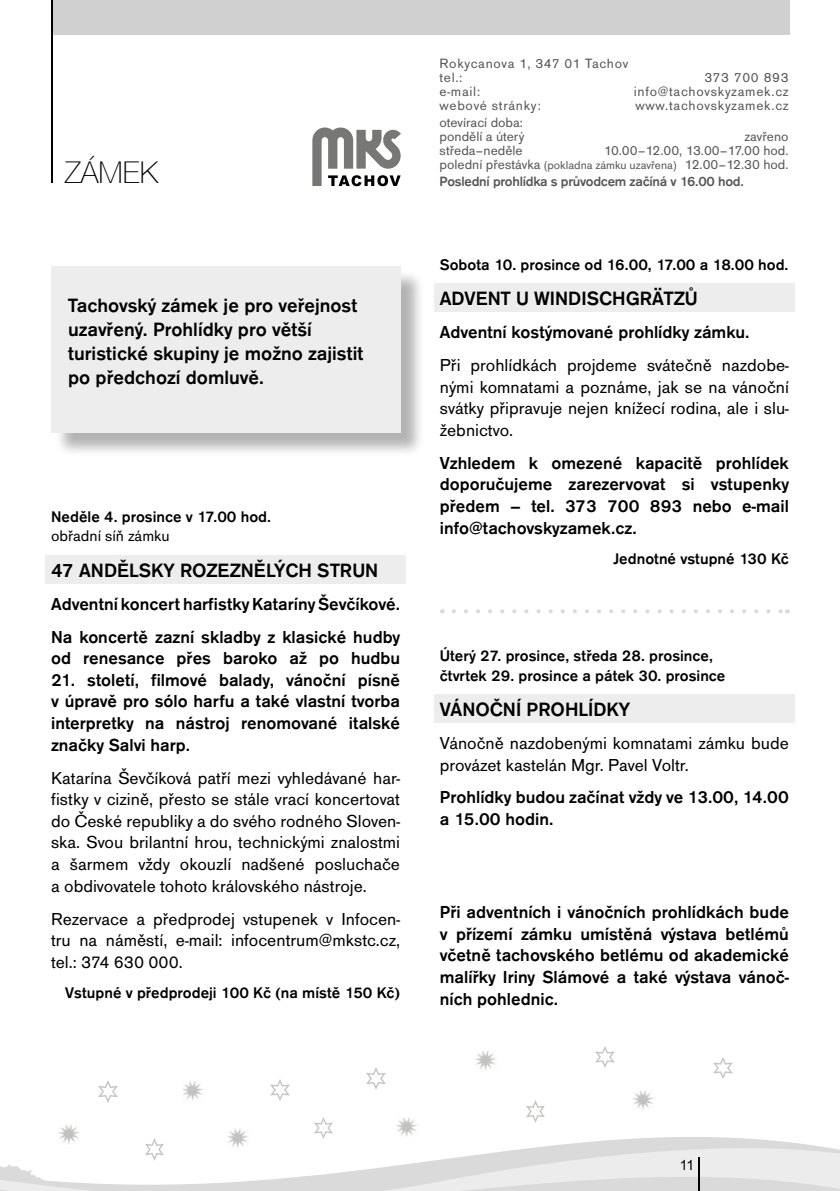
<style>
.page{position:relative;width:840px;height:1191px;background:#fff}
.page>*{position:absolute;margin:0;border:0;box-sizing:border-box;transform-origin:0 0}
.t1{font:100 30px "Helvetica Neue CE";color:#000}
.t2{font:500 20px/24px "Accius TOT";color:#000}
.t3{font:500 18px/21.6px "Accius TOT";color:#000;text-align:justify}
.t4{font:18px/21.6px "Accius TOT";color:#000;text-align:justify}
.t5{font:500 16px/19.2px "Accius TOT";color:#000}
.t6{font:16px "Accius TOT";color:#000}
.t7{font:14px/14px "Accius TOT";letter-spacing:.015em;color:#575756}
.t8{font:14px/14px "Accius TOT";letter-spacing:.05em;color:#575756}
.t9{font:500 14px "Accius TOT";letter-spacing:-.02em;color:#575756}
.t10{font:14px "Arial";color:#000}
.s1{font-size:12px}
</style>
<div class="page">
<svg style="left:323px;top:1137px;width:428px;height:2px"></svg>
<svg style="left:0;top:1139px;width:839px;height:52px"></svg>
<hr style="left:698px;top:1157px;width:1px;height:34px;background:#000">
<div style="left:54px;top:269px;width:371px;height:189px;background:#000;opacity:.3"></div>
<div style="left:51px;top:266px;width:349px;height:166px;background:#ededed"></div>
<div style="left:45px;top:555px;width:360px;height:28px;background:#ededed"></div>
<div style="left:434px;top:283px;width:360px;height:29px;background:#ededed"></div>
<svg style="left:453px;top:609px;width:327px;height:4px"></svg>
<div style="left:434px;top:694px;width:360px;height:28px;background:#ededed"></div>
<div style="left:51px;top:0;width:738px;height:34px;background:#d0d0d0"></div>
<hr style="left:51px;top:0;width:1px;height:182px;background:#000">
<svg style="left:312px;top:127px;width:89px;height:59px"></svg>
<img style="left:99px;top:1081px;width:18px;height:21px">
<img style="left:182px;top:1081px;width:21px;height:20px">
<img style="left:145px;top:1138px;width:19px;height:22px">
<img style="left:58px;top:1125px;width:23px;height:20px">
<img style="left:227px;top:1128px;width:22px;height:21px">
<img style="left:270px;top:1079px;width:19px;height:21px">
<img style="left:396px;top:1118px;width:21px;height:19px">
<img style="left:366px;top:1067px;width:19px;height:22px">
<img style="left:475px;top:1051px;width:21px;height:20px">
<img style="left:526px;top:1100px;width:18px;height:22px">
<img style="left:595px;top:1046px;width:19px;height:21px">
<img style="left:632px;top:1090px;width:21px;height:20px">
<img style="left:713px;top:1057px;width:19px;height:21px">
<img style="left:314px;top:1117px;width:18px;height:21px">
<h1 class="t1" style="left:65px;top:155px;width:95px">ZÁMEK</h1>
<p class="t2" style="left:68px;top:294px;width:297px">Tachovský zámek je pro veřejnost uzavřený. Prohlídky pro větší turistické skupiny je možno zajistit po předchozí domluvě.</p>
<p class="t5" style="left:51px;top:507px;width:221px">Neděle 4. prosince v 17.00 hod.</p>
<p class="t6" style="left:51px;top:527px;width:120px">obřadní síň zámku</p>
<p class="t2" style="left:51px;top:558px;width:328px">47 ANDĚLSKY ROZEZNĚLÝCH STRUN</p>
<p class="t3" style="left:51px;top:587px;width:350px;line-height:33px">Adventní koncert harfistky Kataríny Ševčíkové.<br>Na koncertě zazní skladby z klasické hudby</p>
<p class="t3" style="left:51px;top:647px;width:350px">od renesance přes baroko až po hudbu</p>
<p class="t3" style="left:51px;top:669px;width:350px">21. století, filmové balady, vánoční písně v úpravě pro sólo harfu a také vlastní tvorba interpretky na nástroj renomované italské značky Salvi harp.</p>
<p class="t4" style="left:51px;top:767px;width:350px">Katarína Ševčíková patří mezi vyhledávané har&shy;fistky v cizině, přesto se stále vrací koncertovat do České republiky a do svého rodného Sloven&shy;ska. Svou brilantní hrou, technickými znalostmi a šarmem vždy okouzlí nadšené posluchače a obdivovatele tohoto královského nástroje.</p>
<p class="t4" style="left:51px;top:908px;width:350px">Rezervace a předprodej vstupenek v Infocen&shy;tru na náměstí, e-mail: infocentrum@mkstc.cz, tel.: 374 630 000.</p>
<p class="t5" style="left:65px;top:983px;width:336px">Vstupné v předprodeji 100 Kč (na místě 150 Kč)</p>
<p class="t8" style="left:439px;top:57px;width:190px">Rokycanova 1, 347 01 Tachov tel.:</p>
<p class="t8" style="left:704px;top:71px;width:85px">373 700 893</p>
<p class="t7" style="left:439px;top:85px;width:42px">e-mail:</p>
<p class="t8" style="left:633px;top:85px;width:156px">info@tachovskyzamek.cz</p>
<p class="t8" style="left:439px;top:99px;width:103px">webové stránky:</p>
<p class="t8" style="left:635px;top:99px;width:154px">www.tachovskyzamek.cz</p>
<p class="t7" style="left:439px;top:115px;width:86px">otevírací doba: pondělí a úterý</p>
<p class="t7" style="left:744px;top:129px;width:46px">zavřeno</p>
<p class="t7" style="left:439px;top:143px;width:85px">středa–neděle</p>
<p class="t7" style="left:439px;top:143px;width:350px;text-align:right">10.00–12.00, 13.00–17.00 hod.<br>polední přestávka <span class="s1">(pokladna zámku uzavřena)</span> 12.00–12.30 hod.</p>
<p class="t9" style="left:439px;top:173px;width:305px">Poslední prohlídka s průvodcem začíná v 16.00 hod.</p>
<p class="t5" style="left:439px;top:255px;width:350px">Sobota 10. prosince od 16.00, 17.00 a 18.00 hod.</p>
<p class="t2" style="left:439px;top:287px;width:259px">ADVENT U WINDISCHGRÄTZŮ</p>
<p class="t3" style="left:439px;top:321px;width:311px">Adventní kostýmované prohlídky zámku.</p>
<p class="t4" style="left:439px;top:354px;width:350px">Při prohlídkách projdeme svátečně nazdobe&shy;nými komnatami a poznáme, jak se na vánoční svátky připravuje nejen knížecí rodina, ale i slu&shy;žebnictvo.</p>
<p class="t3" style="left:439px;top:452px;width:350px">Vzhledem k omezené kapacitě prohlídek doporučujeme zarezervovat si vstupenky předem – tel. 373 700 893 nebo e-mail info@tachovskyzamek.cz.</p>
<p class="t5" style="left:613px;top:549px;width:177px">Jednotné vstupné 130 Kč</p>
<p class="t5" style="left:439px;top:646px;width:287px">Úterý 27. prosince, středa 28. prosince, čtvrtek 29. prosince a pátek 30. prosince</p>
<p class="t2" style="left:439px;top:697px;width:191px">VÁNOČNÍ PROHLÍDKY</p>
<p class="t4" style="left:439px;top:732px;width:350px">Vánočně nazdobenými komnatami zámku bude provázet kastelán Mgr. Pavel Voltr.</p>
<p class="t3" style="left:439px;top:787px;width:350px">Prohlídky budou začínat vždy ve 13.00, 14.00 a 15.00 hodin.</p>
<p class="t3" style="left:439px;top:901px;width:350px">Při adventních i vánočních prohlídkách bude v přízemí zámku umístěná výstava betlémů včetně tachovského betlému od akademické malířky Iriny Slámové a také výstava vánoč&shy;ních pohlednic.</p>
<p class="t10" style="left:679px;top:1155px;width:16px">11</p>
</div>
